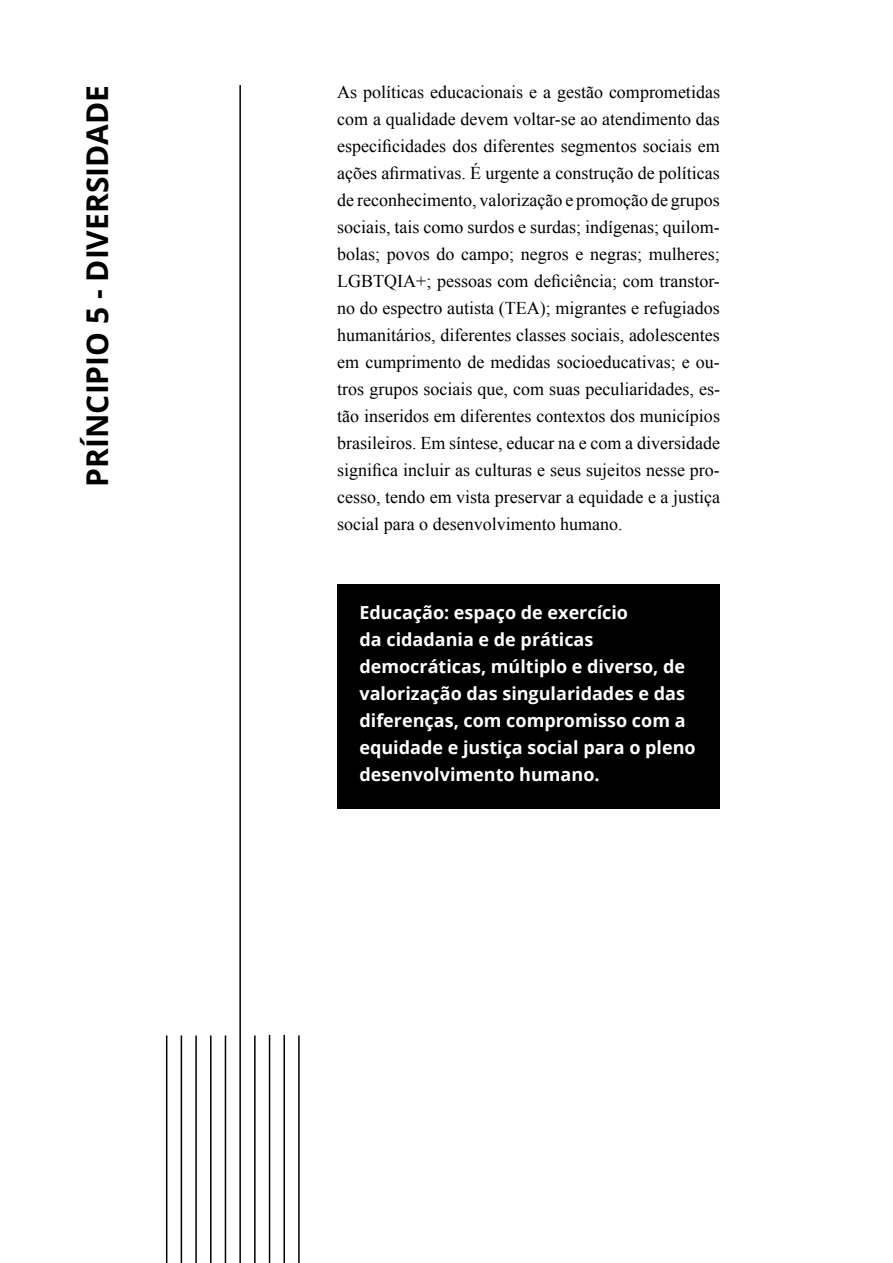
<style>
.page{position:relative;width:893px;height:1263px;background:#fff}
.page>*{position:absolute;margin:0;border:0;box-sizing:border-box;transform-origin:0 0}
.t1{font:700 30px "Open Sans";color:#000}
.t2{font:18px/27px "Times New Roman";color:#000;text-align:justify}
.t3{font:700 18px/27px "Open Sans";color:#fff}
</style>
<div class="page">
<hr style="left:239px;top:85px;width:2px;height:1178px;background:#000">
<hr style="left:254px;top:1035px;width:2px;height:228px;background:#000">
<hr style="left:269px;top:1035px;width:1px;height:228px;background:#000">
<hr style="left:283px;top:1035px;width:2px;height:228px;background:#000">
<hr style="left:298px;top:1035px;width:2px;height:228px;background:#000">
<hr style="left:225px;top:1035px;width:1px;height:228px;background:#000">
<hr style="left:210px;top:1035px;width:2px;height:228px;background:#000">
<hr style="left:195px;top:1035px;width:2px;height:228px;background:#000">
<hr style="left:181px;top:1035px;width:1px;height:228px;background:#000">
<hr style="left:166px;top:1035px;width:1px;height:228px;background:#000">
<div style="left:337px;top:584px;width:383px;height:224px;background:#000"></div>
<h1 class="t1" style="left:76px;top:486px;width:403px;rotate:-90deg">príncipio 5 - DIVERSIDADE</h1>
<p class="t2" style="left:337px;top:78px;width:384px">As políticas educacionais e a gestão comprometidas com a qualidade devem voltar-se ao atendimento das especificidades dos diferentes segmentos sociais em ações afirmativas. É urgente a construção de políticas de reconhecimento, valorização e promoção de grupos sociais, tais como surdos e surdas; indígenas; quilom&shy;bolas; povos do campo; negros e negras; mulheres; LGBTQIA+; pessoas com deficiência; com transtor&shy;no do espectro autista (TEA); migrantes e refugiados humanitários, diferentes classes sociais, adolescentes em cumprimento de medidas socioeducativas; e ou&shy;tros grupos sociais que, com suas peculiaridades, es&shy;tão inseridos em diferentes contextos dos municípios brasileiros. Em síntese, educar na e com a diversidade significa incluir as culturas e seus sujeitos nesse pro&shy;cesso, tendo em vista preservar a equidade e a justiça social para o desenvolvimento humano.</p>
<p class="t3" style="left:359px;top:599px;width:338px">Educação: espaço de exercício<br>da cidadania e de práticas democráticas, múltiplo e diverso, de valorização das singularidades e das diferenças, com compromisso com a equidade e justiça social para o pleno desenvolvimento humano.</p>
</div>
